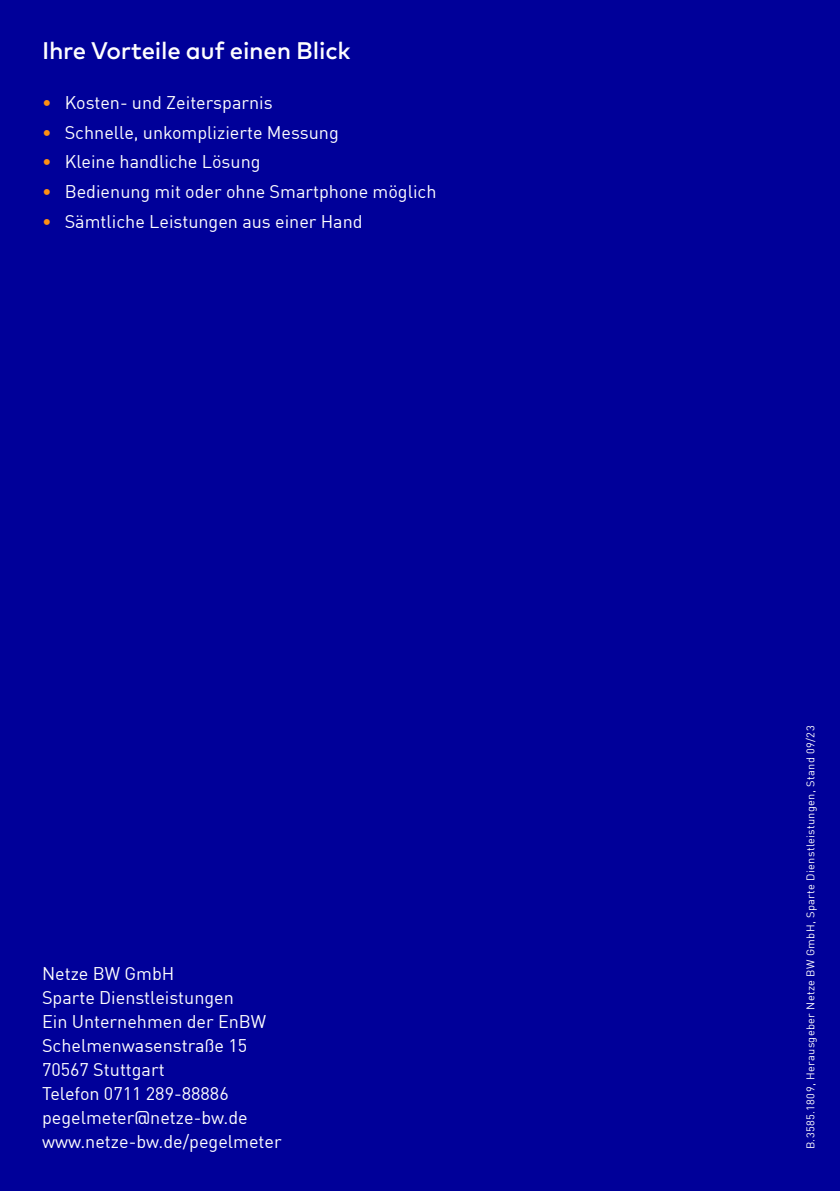
<style>
.page{position:relative;width:840px;height:1191px;background:#fff}
.page>*{position:absolute;margin:0;border:0;box-sizing:border-box;transform-origin:0 0}
.t1{font:500 24px "Mark OT";letter-spacing:-.01em;color:#fefefe}
.t2{font:18px/24px "En BWDIN Pro";color:#fefefe}
.t3{font:11px "En BWDIN Pro";letter-spacing:.03em;color:#fefefe}
.s1{color:#fe8f11}
</style>
<div class="page">
<div style="left:0;top:0;width:839px;height:1191px;background:#009"></div>
<h1 class="t1" style="left:42px;top:35px;width:310px">Ihre Vorteile auf einen Blick</h1>
<p class="t2" style="left:42px;top:89px;width:232px"><span class="s1">•</span> Kosten- und Zeitersparnis</p>
<p class="t2" style="left:42px;top:118px;width:298px"><span class="s1">•</span> Schnelle, unkomplizierte Messung</p>
<p class="t2" style="left:42px;top:148px;width:220px"><span class="s1">•</span> Kleine handliche Lösung</p>
<p class="t2" style="left:42px;top:178px;width:396px"><span class="s1">•</span> Bedienung mit oder ohne Smartphone möglich</p>
<p class="t2" style="left:42px;top:207px;width:322px"><span class="s1">•</span> Sämtliche Leistungen aus einer Hand</p>
<p class="t2" style="left:42px;top:960px;width:241px">Netze BW GmbH<br>Sparte Dienstleistungen<br>Ein Unternehmen der EnBW<br>Schelmenwasenstraße 15<br>70567 Stuttgart<br>Telefon 0711 289-88886 pegelmeter@netze-bw.de www.netze-bw.de/pegelmeter</p>
<p class="t3" style="left:801px;top:1149px;width:425px;rotate:-90deg">B.3585.1809, Herausgeber Netze BW GmbH, Sparte Dienstleistungen, Stand 09/23</p>
</div>
